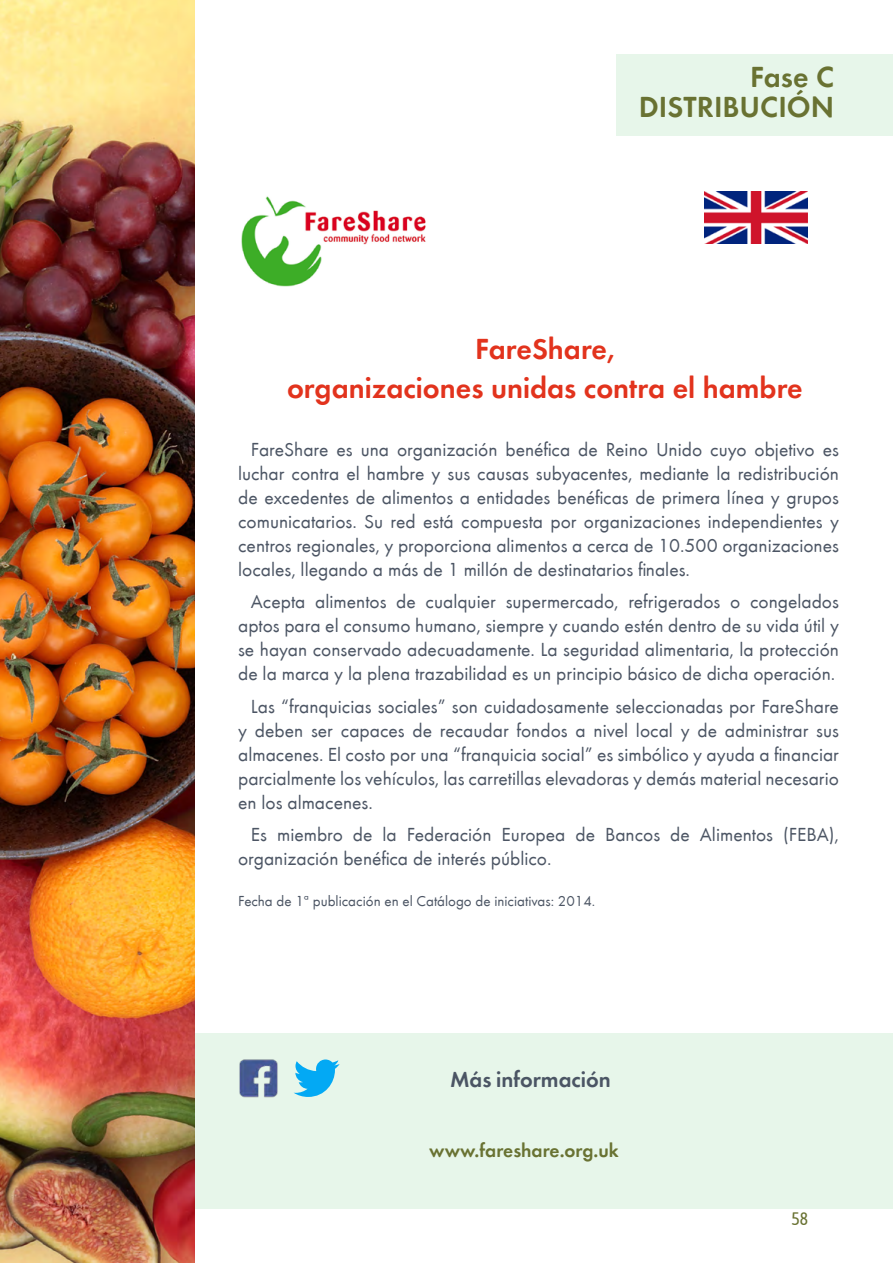
<style>
.page{position:relative;width:893px;height:1263px;background:#fff}
.page>*{position:absolute;margin:0;border:0;box-sizing:border-box;transform-origin:0 0}
.t1{font:600 30px/38.5px "Futura Round";color:#e2331d;text-align:center}
.t2{font:600 30px/30px "Futura Round";color:#697232;text-align:right}
.t3{font:600 22.5px "Futura Round";color:#4b5564}
.t4{font:19.5px/24px "Futura Round";color:#4c5564;text-align:justify}
.t5{font:600 19.5px "Futura Round";color:#697232}
.t6{font:18px "Asap Condensed";color:#697232}
.t7{font:15px "Futura Round";color:#4c5564}
</style>
<div class="page">
<div style="left:195px;top:1033px;width:698px;height:176px;background:#e7f6ea"></div>
<div style="left:617px;top:54px;width:276px;height:82px;background:#e7f6ea"></div>
<img style="left:0;top:0;width:195px;height:1263px">
<img style="left:241px;top:196px;width:185px;height:91px">
<img style="left:705px;top:192px;width:102px;height:51px">
<svg style="left:294px;top:1059px;width:46px;height:38px"></svg>
<img style="left:239px;top:1059px;width:39px;height:39px">
<h1 class="t2" style="left:639px;top:59px;width:197px">Fase C<br>DISTRIBUCIÓN</h1>
<h1 class="t1" style="left:287px;top:327px;width:517px">FareShare,<br>organizaciones unidas contra el hambre</h1>
<p class="t4" style="left:238px;top:436px;width:602px;text-indent:13px">FareShare es una organización benéfica de Reino Unido cuyo objetivo es luchar contra el hambre y sus causas subyacentes, mediante la redistribución de excedentes de alimentos a entidades benéficas de primera línea y grupos comunicatarios. Su red está compuesta por organizaciones independientes y centros regionales, y proporciona alimentos a cerca de 10.500 organizaciones locales, llegando a más de 1 millón de destinatarios finales.</p>
<p class="t4" style="left:238px;top:588px;width:602px;text-indent:13px">Acepta alimentos de cualquier supermercado, refrigerados o congelados aptos para el consumo humano, siempre y cuando estén dentro de su vida útil y se hayan conservado adecuadamente. La seguridad alimentaria, la protección de la marca y la plena trazabilidad es un principio básico de dicha operación.</p>
<p class="t4" style="left:238px;top:693px;width:602px;text-indent:13px">Las “franquicias sociales” son cuidadosamente seleccionadas por FareShare y deben ser capaces de recaudar fondos a nivel local y de administrar sus almacenes. El costo por una “franquicia social” es simbólico y ayuda a financiar parcialmente los vehículos, las carretillas elevadoras y demás material necesario en los almacenes.</p>
<p class="t4" style="left:238px;top:821px;width:602px;text-indent:13px">Es miembro de la Federación Europea de Bancos de Alimentos (FEBA), organización benéfica de interés público.</p>
<p class="t7" style="left:238px;top:890px;width:359px">Fecha de 1ª publicación en el Catálogo de iniciativas: 2014.</p>
<p class="t3" style="left:450px;top:1062px;width:162px">Más información</p>
<p class="t5" style="left:429px;top:1136px;width:191px">www.fareshare.org.uk</p>
<p class="t6" style="left:792px;top:1206px;width:18px">58</p>
</div>
